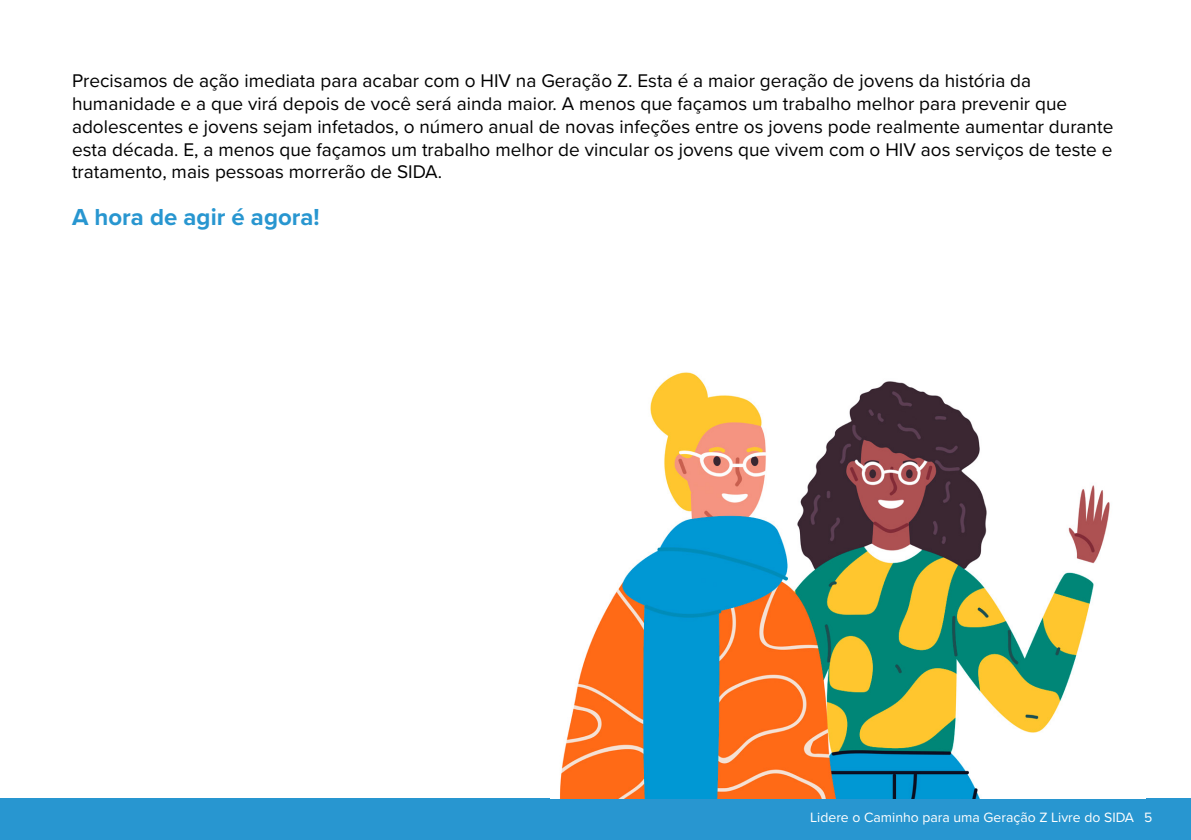
<style>
.page{position:relative;width:1191px;height:840px;background:#fff}
.page>*{position:absolute;margin:0;border:0;box-sizing:border-box;transform-origin:0 0}
.t1{font:700 24px "Proxima Nova";color:#2896d0}
.t2{font:19px/22.8px "Proxima Nova";color:#000}
.t3{font:14px "Proxima Nova";color:#fff}
</style>
<div class="page">
<div style="left:0;top:797px;width:1191px;height:42px;background:#2896d0"></div>
<img style="left:560px;top:372px;width:550px;height:425px">
<p class="t2" style="left:72px;top:68px;width:1042px">Precisamos de ação imediata para acabar com o HIV na Geração Z. Esta é a maior geração de jovens da história da humanidade e a que virá depois de você será ainda maior. A menos que façamos um trabalho melhor para prevenir que adolescentes e jovens sejam infetados, o número anual de novas infeções entre os jovens pode realmente aumentar durante esta década. E, a menos que façamos um trabalho melhor de vincular os jovens que vivem com o HIV aos serviços de teste e tratamento, mais pessoas morrerão de SIDA.</p>
<p class="t1" style="left:72px;top:199px;width:249px">A hora de agir é agora!</p>
<p class="t3" style="left:810px;top:806px;width:344px">Lidere o Caminho para uma Geração Z Livre do SIDA 5</p>
</div>
